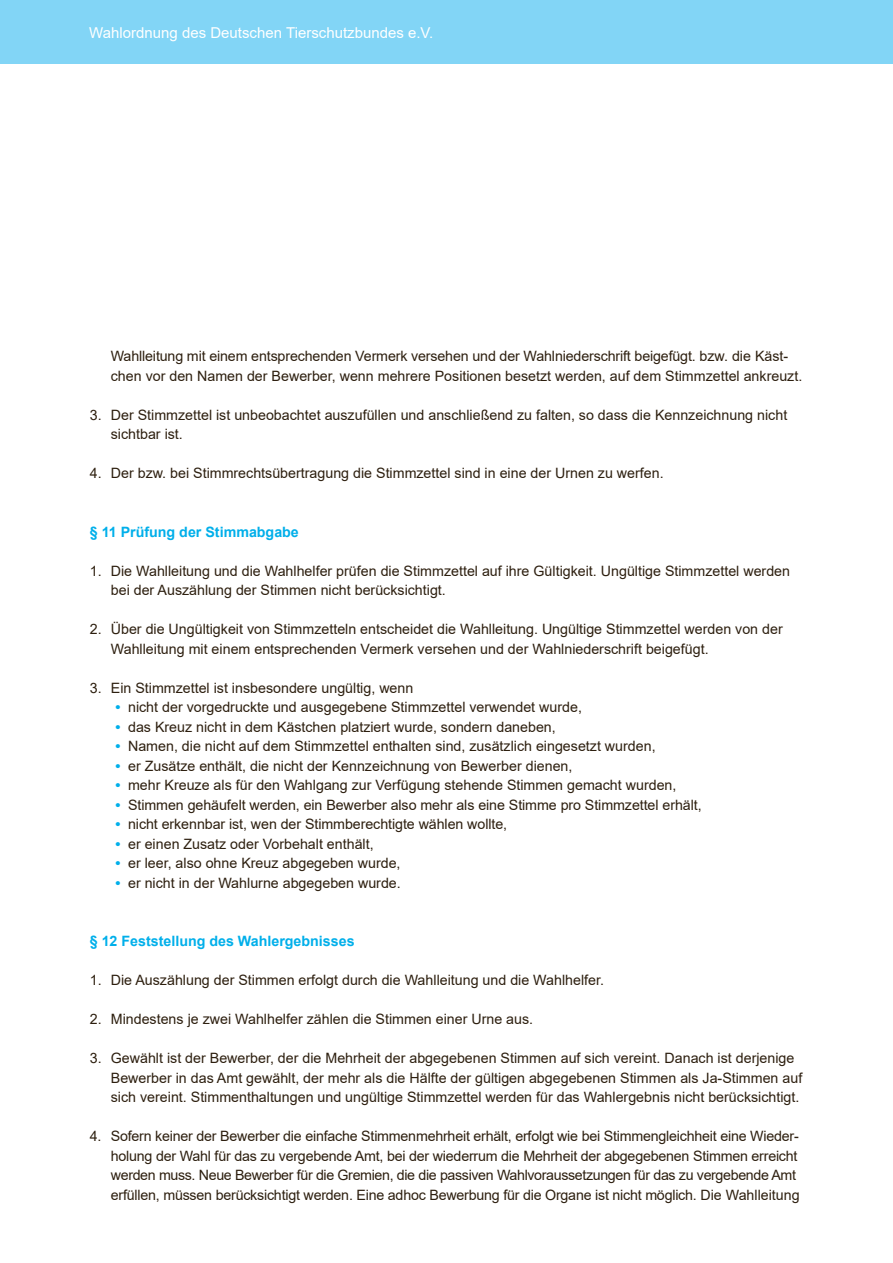
<style>
.page{position:relative;width:893px;height:1263px;background:#fff}
.page>*{position:absolute;margin:0;border:0;box-sizing:border-box;transform-origin:0 0}
.t1{font:15px "Arial";color:#fff}
.t2{font:14.25px/19.5px "Arial";color:#2d1f0f}
.t3{font:700 14.25px "Arial";color:#00afea}
.s1{font-weight:700;color:#00afea}
</style>
<div class="page">
<div style="left:0;top:0;width:893px;height:64px;background:#82d5f6"></div>
<p class="t1" style="left:89px;top:22px;width:346px">Wahlordnung des Deutschen Tierschutzbundes e.V.</p>
<p class="t2" style="left:111px;top:346px;width:693px">Wahlleitung mit einem entsprechenden Vermerk versehen und der Wahlniederschrift beigefügt. bzw. die Käst&shy;chen vor den Namen der Bewerber, wenn mehrere Positionen besetzt werden, auf dem Stimmzettel ankreuzt.</p>
<p class="t2" style="left:111px;top:405px;width:678px;text-indent:-21px">3. Der Stimmzettel ist unbeobachtet auszufüllen und anschließend zu falten, so dass die Kennzeichnung nicht sichtbar ist.</p>
<p class="t2" style="left:90px;top:463px;width:575px">4. Der bzw. bei Stimmrechtsübertragung die Stimmzettel sind in eine der Urnen zu werfen.</p>
<p class="t3" style="left:90px;top:522px;width:211px">§ 11 Prüfung der Stimmabgabe</p>
<p class="t2" style="left:111px;top:561px;width:681px;text-indent:-21px">1. Die Wahlleitung und die Wahlhelfer prüfen die Stimmzettel auf ihre Gültigkeit. Ungültige Stimmzettel werden bei der Auszählung der Stimmen nicht berücksichtigt.</p>
<p class="t2" style="left:111px;top:619px;width:673px;text-indent:-21px">2. Über die Ungültigkeit von Stimmzetteln entscheidet die Wahlleitung. Ungültige Stimmzettel werden von der<br>Wahlleitung mit einem entsprechenden Vermerk versehen und der Wahlniederschrift beigefügt.</p>
<p class="t2" style="left:90px;top:678px;width:325px">3. Ein Stimmzettel ist insbesondere ungültig, wenn</p>
<p class="t2" style="left:115px;top:697px;width:468px"><span class="s1">•</span> nicht der vorgedruckte und ausgegebene Stimmzettel verwendet wurde,</p>
<p class="t2" style="left:115px;top:717px;width:442px"><span class="s1">•</span> das Kreuz nicht in dem Kästchen platziert wurde, sondern daneben,</p>
<p class="t2" style="left:115px;top:736px;width:542px"><span class="s1">•</span> Namen, die nicht auf dem Stimmzettel enthalten sind, zusätzlich eingesetzt wurden,</p>
<p class="t2" style="left:115px;top:756px;width:459px"><span class="s1">•</span> er Zusätze enthält, die nicht der Kennzeichnung von Bewerber dienen,</p>
<p class="t2" style="left:115px;top:775px;width:563px"><span class="s1">•</span> mehr Kreuze als für den Wahlgang zur Verfügung stehende Stimmen gemacht wurden,</p>
<p class="t2" style="left:115px;top:795px;width:588px"><span class="s1">•</span> Stimmen gehäufelt werden, ein Bewerber also mehr als eine Stimme pro Stimmzettel erhält,</p>
<p class="t2" style="left:115px;top:814px;width:393px"><span class="s1">•</span> nicht erkennbar ist, wen der Stimmberechtigte wählen wollte,</p>
<p class="t2" style="left:115px;top:834px;width:260px"><span class="s1">•</span> er einen Zusatz oder Vorbehalt enthält,</p>
<p class="t2" style="left:115px;top:853px;width:287px"><span class="s1">•</span> er leer, also ohne Kreuz abgegeben wurde,</p>
<p class="t2" style="left:115px;top:873px;width:287px"><span class="s1">•</span> er nicht in der Wahlurne abgegeben wurde.</p>
<p class="t3" style="left:90px;top:931px;width:266px">§ 12 Feststellung des Wahlergebnisses</p>
<p class="t2" style="left:90px;top:970px;width:516px">1. Die Auszählung der Stimmen erfolgt durch die Wahlleitung und die Wahlhelfer.</p>
<p class="t2" style="left:90px;top:1009px;width:445px">2. Mindestens je zwei Wahlhelfer zählen die Stimmen einer Urne aus.</p>
<p class="t2" style="left:111px;top:1048px;width:693px;text-indent:-21px">3. Gewählt ist der Bewerber, der die Mehrheit der abgegebenen Stimmen auf sich vereint. Danach ist derjenige<br>Bewerber in das Amt gewählt, der mehr als die Hälfte der gültigen abgegebenen Stimmen als Ja-Stimmen auf sich vereint. Stimmenthaltungen und ungültige Stimmzettel werden für das Wahlergebnis nicht berücksichtigt.</p>
<p class="t2" style="left:111px;top:1126px;width:690px;text-indent:-21px">4. Sofern keiner der Bewerber die einfache Stimmenmehrheit erhält, erfolgt wie bei Stimmengleichheit eine Wieder&shy;holung der Wahl für das zu vergebende Amt, bei der wiederrum die Mehrheit der abgegebenen Stimmen erreicht werden muss. Neue Bewerber für die Gremien, die die passiven Wahlvoraussetzungen für das zu vergebende Amt erfüllen, müssen berücksichtigt werden. Eine adhoc Bewerbung für die Organe ist nicht möglich. Die Wahlleitung</p>
</div>
